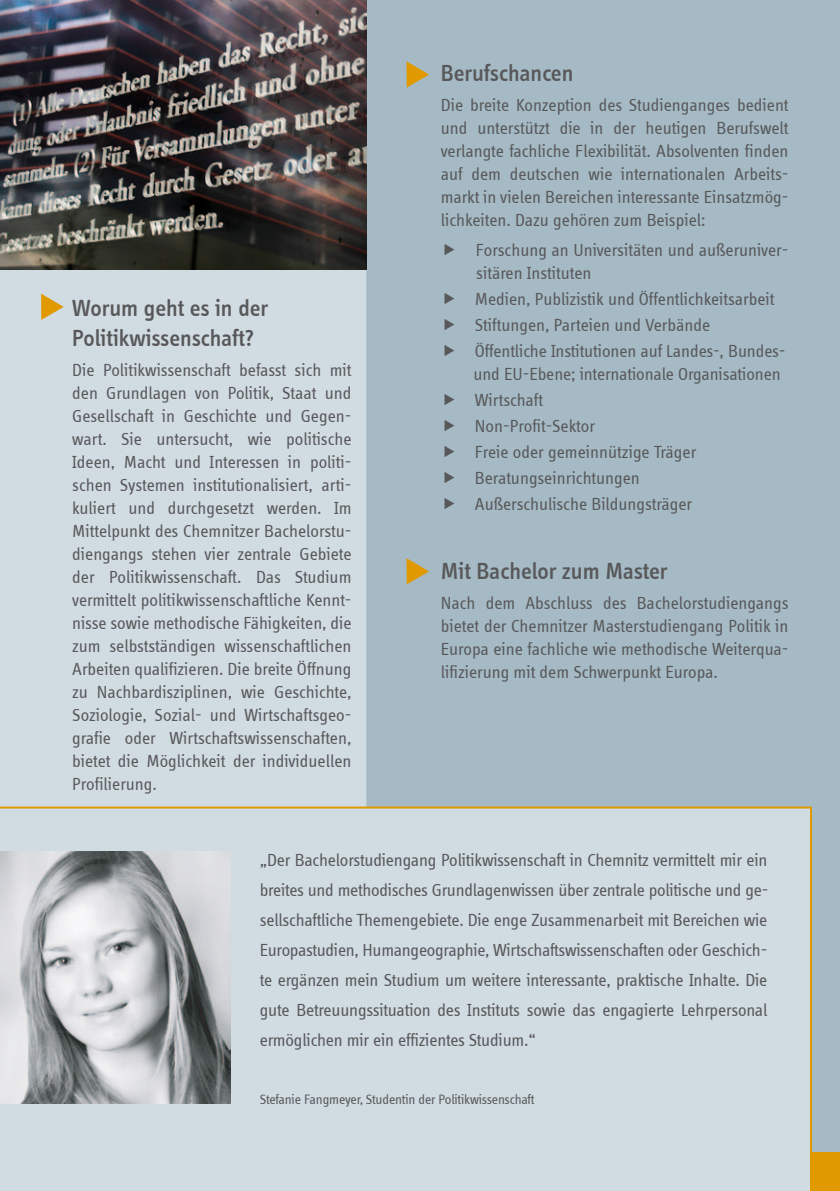
<style>
.page{position:relative;width:840px;height:1191px;background:#fff}
.page>*{position:absolute;margin:0;border:0;box-sizing:border-box;transform-origin:0 0}
.t1{font:500 24px/30px "Info Disp";color:#58585a}
.t2{font:18px/23px "Info Disp";color:#58585a;text-align:justify}
.t3{font:14px "Info Disp";letter-spacing:-.015em;color:#58585a}
</style>
<div class="page">
<div style="left:0;top:0;width:839px;height:1191px;background:#d1dce2"></div>
<div style="left:366px;top:0;width:473px;height:805px;background:#a5bac4"></div>
<svg style="left:0;top:805px;width:839px;height:347px"></svg>
<svg style="left:41px;top:294px;width:23px;height:26px"></svg>
<div style="left:809px;top:1152px;width:30px;height:39px;background:#e19900"></div>
<svg style="left:406px;top:61px;width:23px;height:27px"></svg>
<svg style="left:406px;top:558px;width:23px;height:26px"></svg>
<img style="left:0;top:851px;width:230px;height:252px">
<img style="left:0;top:0;width:366px;height:269px">
<svg style="left:444px;top:243px;width:10px;height:12px"></svg>
<svg style="left:444px;top:292px;width:10px;height:12px"></svg>
<svg style="left:444px;top:318px;width:10px;height:12px"></svg>
<svg style="left:444px;top:344px;width:10px;height:12px"></svg>
<svg style="left:444px;top:393px;width:10px;height:12px"></svg>
<svg style="left:444px;top:419px;width:10px;height:12px"></svg>
<svg style="left:444px;top:445px;width:10px;height:12px"></svg>
<svg style="left:444px;top:471px;width:10px;height:12px"></svg>
<svg style="left:444px;top:497px;width:10px;height:12px"></svg>
<h1 class="t1" style="left:72px;top:292px;width:198px">Worum geht es in der<br>Politikwissenschaft?</h1>
<p class="t2" style="left:72px;top:358px;width:281px">Die Politikwissenschaft befasst sich mit den Grundlagen von Politik, Staat und Gesellschaft in Geschichte und Gegen&shy;wart. Sie untersucht, wie politische Ideen, Macht und Interessen in politi&shy;schen Systemen institutionalisiert, arti&shy;kuliert und durchgesetzt werden. Im Mittelpunkt des Chemnitzer Bachelorstu&shy;diengangs stehen vier zentrale Gebiete der Politikwissenschaft. Das Studium vermittelt politikwissenschaftliche Kennt&shy;nisse sowie methodische Fähigkeiten, die zum selbstständigen wissenschaftlichen Arbeiten qualifizieren. Die breite Öffnung zu Nachbardisziplinen, wie Geschichte, Soziologie, Sozial- und Wirtschaftsgeo&shy;grafie oder Wirtschaftswissenschaften, bietet die Möglichkeit der individuellen Profilierung.</p>
<h1 class="t1" style="left:440px;top:58px;width:134px">Berufschancen</h1>
<p class="t2" style="left:440px;top:93px;width:349px">Die breite Konzeption des Studienganges bedient und unterstützt die in der heutigen Berufswelt verlangte fachliche Flexibilität. Absolventen finden auf dem deutschen wie internationalen Arbeits&shy;markt in vielen Bereichen interessante Einsatzmög&shy;lichkeiten. Dazu gehören zum Beispiel:</p>
<p class="t2" style="left:475px;top:238px;width:314px">Forschung an Universitäten und außeruniver&shy;sitären Instituten</p>
<p class="t2" style="left:474px;top:286px;width:312px;line-height:26px;text-align:left">Medien, Publizistik und Öffentlichkeitsarbeit<br>Stiftungen, Parteien und Verbände<br>Öffentliche Institutionen auf Landes-, Bundes-</p>
<p class="t2" style="left:473px;top:361px;width:308px;line-height:26px;text-align:left">und EU-Ebene; internationale Organisationen<br>Wirtschaft<br>Non-Profit-Sektor<br>Freie oder gemeinnützige Träger<br>Beratungseinrichtungen<br>Außerschulische Bildungsträger</p>
<h1 class="t1" style="left:440px;top:556px;width:228px">Mit Bachelor zum Master</h1>
<p class="t2" style="left:440px;top:591px;width:349px">Nach dem Abschluss des Bachelorstudiengangs bietet der Chemnitzer Masterstudiengang Politik in Europa eine fachliche wie methodische Weiterqua&shy;lifizierung mit dem Schwerpunkt Europa.</p>
<p class="t2" style="left:259px;top:845px;width:510px;line-height:30px">„Der Bachelorstudiengang Politikwissenschaft in Chemnitz vermittelt mir ein breites und methodisches Grundlagenwissen über zentrale politische und ge&shy;sellschaftliche Themengebiete. Die enge Zusammenarbeit mit Bereichen wie Europastudien, Humangeographie, Wirtschaftswissenschaften oder Geschich&shy;te ergänzen mein Studium um weitere interessante, praktische Inhalte. Die gute Betreuungssituation des Instituts sowie das engagierte Lehrpersonal ermöglichen mir ein effizientes Studium.“</p>
<p class="t3" style="left:259px;top:1092px;width:276px">Stefanie Fangmeyer, Studentin der Politikwissenschaft</p>
</div>
